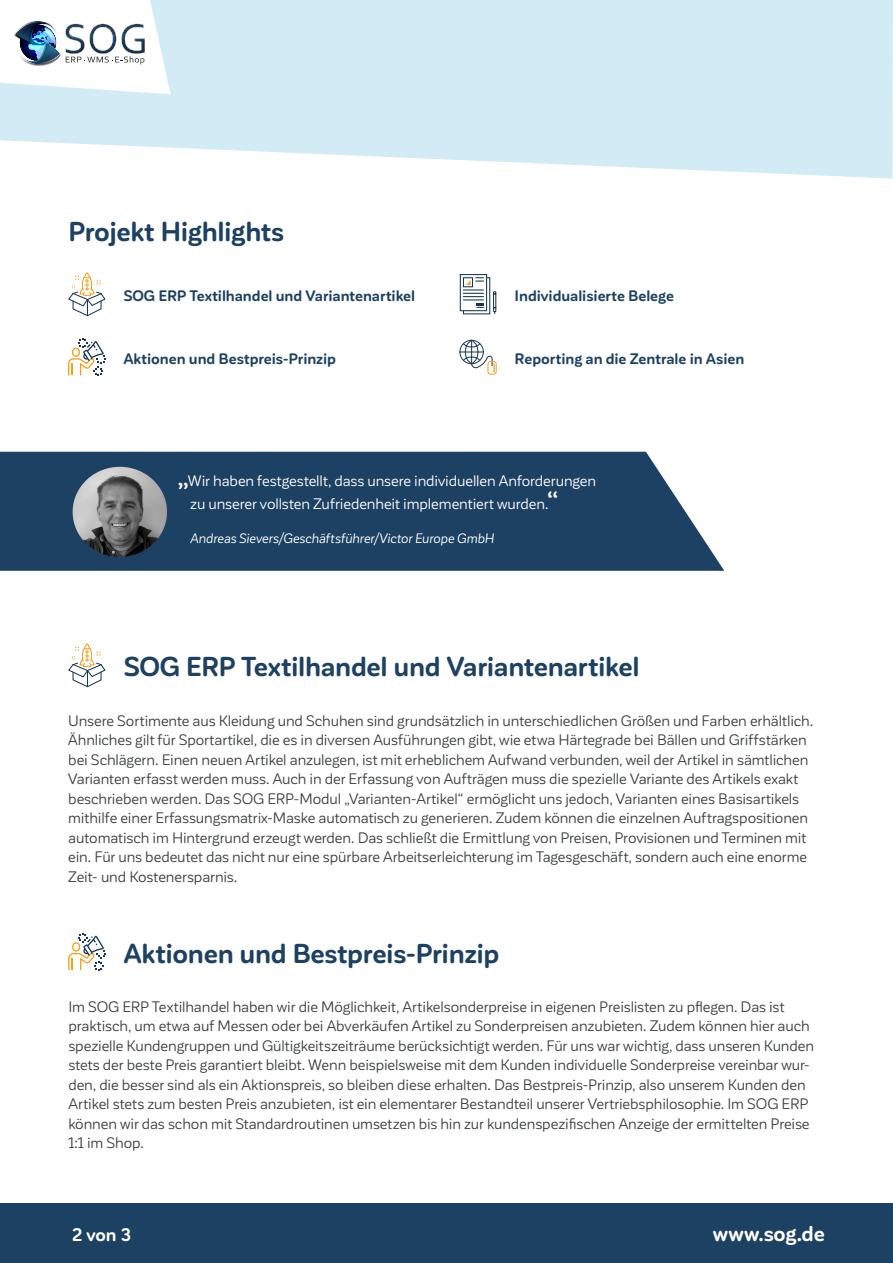
<style>
.page{position:relative;width:893px;height:1263px;background:#fff}
.page>*{position:absolute;margin:0;border:0;box-sizing:border-box;transform-origin:0 0}
.t1{font:700 27px "Corporative Sans Rd";letter-spacing:-.015em;color:#1d4163}
.t2{font:700 21px "Corporative Sans Rd";letter-spacing:-.01em;color:#fff}
.t3{font:700 18px "Corporative Sans Rd";color:#fff}
.t4{font:15px/19.5px "Corporative Sans Rd";letter-spacing:-.005em;color:#3c4042}
.t5{font:700 15px "Corporative Sans Rd";letter-spacing:-.005em;color:#1d4163}
.t6{font:15px/22.5px "Corporative Sans Rd";letter-spacing:-.005em;color:#fff}
.t7{font:italic 13.5px "Corporative Sans Rd";color:#fff}
.s1{font-weight:700;font-size:24px}
</style>
<div class="page">
<svg style="left:0;top:0;width:893px;height:179px;background:#d8edf6"></svg>
<div style="left:0;top:1203px;width:893px;height:60px;background:#1d4163"></div>
<svg style="left:0;top:0;width:171px;height:94px"></svg>
<svg style="left:68px;top:273px;width:38px;height:44px"></svg>
<svg style="left:68px;top:338px;width:38px;height:38px"></svg>
<div style="left:460px;top:274px;width:27px;height:37px;border:1px solid #173752"></div>
<svg style="left:462px;top:277px;width:35px;height:38px"></svg>
<svg style="left:459px;top:340px;width:36px;height:33px"></svg>
<div style="left:487px;top:361px;width:10px;height:14px;border:1px solid #f69e18;border-radius:3px"></div>
<svg style="left:68px;top:644px;width:38px;height:43px"></svg>
<svg style="left:68px;top:933px;width:38px;height:38px"></svg>
<div style="left:0;top:452px;width:724px;height:119px;background:#1d4163"></div>
<img style="left:73px;top:467px;width:94px;height:90px">
<h1 class="t1" style="left:68px;top:221px;width:217px">Projekt Highlights</h1>
<p class="t5" style="left:123px;top:290px;width:293px">SOG ERP Textilhandel und Variantenartikel</p>
<p class="t5" style="left:123px;top:353px;width:214px">Aktionen und Bestpreis-Prinzip</p>
<p class="t5" style="left:515px;top:290px;width:161px">Individualisierte Belege</p>
<p class="t5" style="left:515px;top:353px;width:231px">Reporting an die Zentrale in Asien</p>
<p class="t6" style="left:190px;top:470px;width:407px;text-indent:-13px"><span class="s1">„</span>Wir haben festgestellt, dass unsere individuellen Anforderungen zu unserer vollsten Zufriedenheit implementiert wurden.<span class="s1">“</span></p>
<p class="t7" style="left:190px;top:532px;width:305px">Andreas Sievers/Geschäftsführer/Victor Europe GmbH</p>
<h1 class="t1" style="left:123px;top:657px;width:518px">SOG ERP Textilhandel und Variantenartikel</h1>
<p class="t4" style="left:68px;top:711px;width:747px">Unsere Sortimente aus Kleidung und Schuhen sind grundsätzlich in unterschiedlichen Größen und Farben erhältlich.<br>Ähnliches gilt für Sportartikel, die es in diversen Ausführungen gibt, wie etwa Härtegrade bei Bällen und Griffstärken bei Schlägern. Einen neuen Artikel anzulegen, ist mit erheblichem Aufwand verbunden, weil der Artikel in sämtlichen Varianten erfasst werden muss. Auch in der Erfassung von Aufträgen muss die spezielle Variante des Artikels exakt beschrieben werden. Das SOG ERP-Modul „Varianten-Artikel“ ermöglicht uns jedoch, Varianten eines Basisartikels mithilfe einer Erfassungsmatrix-Maske automatisch zu generieren. Zudem können die einzelnen Auftragspositionen automatisch im Hintergrund erzeugt werden. Das schließt die Ermittlung von Preisen, Provisionen und Terminen mit ein. Für uns bedeutet das nicht nur eine spürbare Arbeitserleichterung im Tagesgeschäft, sondern auch eine enorme Zeit- und Kostenersparnis.</p>
<h1 class="t1" style="left:124px;top:943px;width:377px">Aktionen und Bestpreis-Prinzip</h1>
<p class="t4" style="left:68px;top:997px;width:747px">Im SOG ERP Textilhandel haben wir die Möglichkeit, Artikelsonderpreise in eigenen Preislisten zu pflegen. Das ist praktisch, um etwa auf Messen oder bei Abverkäufen Artikel zu Sonderpreisen anzubieten. Zudem können hier auch spezielle Kundengruppen und Gültigkeitszeiträume berücksichtigt werden. Für uns war wichtig, dass unseren Kunden stets der beste Preis garantiert bleibt. Wenn beispielsweise mit dem Kunden individuelle Sonderpreise vereinbar wur&shy;den, die besser sind als ein Aktionspreis, so bleiben diese erhalten. Das Bestpreis-Prinzip, also unserem Kunden den Artikel stets zum besten Preis anzubieten, ist ein elementarer Bestandteil unserer Vertriebsphilosophie. Im SOG ERP können wir das schon mit Standardroutinen umsetzen bis hin zur kundenspezifischen Anzeige der ermittelten Preise 1:1 im Shop.</p>
<p class="t3" style="left:72px;top:1228px;width:61px">2 von 3</p>
<h2 class="t2" style="left:713px;top:1226px;width:114px">www.sog.de</h2>
</div>
